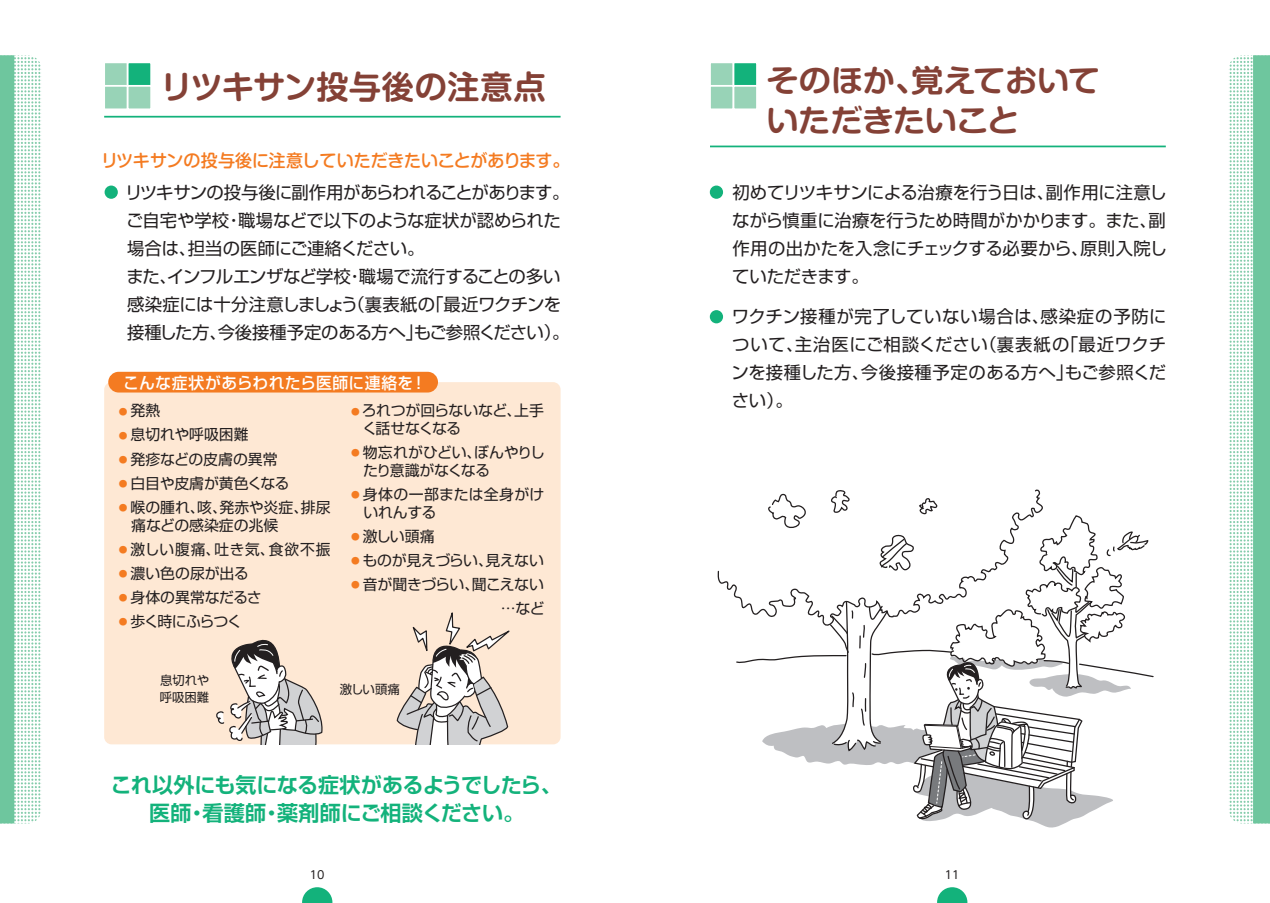
<style>
.page{position:relative;width:1270px;height:903px;background:#fff}
.page>*{position:absolute;margin:0;border:0;box-sizing:border-box;transform-origin:0 0}
.t1{font:700 32.2px "Shin M Go Pro De";letter-spacing:.01em;color:#844136}
.t2{font:700 30.62px/39.7px "Shin M Go Pro De";letter-spacing:-.015em;color:#844136;scale:1.05 1}
.t3{font:700 21px/28.5px "Shin Go Pro De";letter-spacing:-.02em;color:#13b27b;text-align:center}
.t4{font:17.32px/28px "Shin Go Pro";letter-spacing:-.015em;color:#231f20;text-align:justify}
.t5{font:500 17.32px "Shin M Go Pro";letter-spacing:-.015em;color:#f47b21}
.t6{font:500 16.1px "Shin Go Pro";letter-spacing:.02em;color:#fff}
.t7{font:14.88px/17.8px "Shin Go Pro";letter-spacing:-.01em;color:#231f20}
.t8{font:14.88px/17.8px "Shin Go Pro";letter-spacing:-.03em;color:#231f20}
.t9{font:14.88px/17.8px "Shin Go Pro";letter-spacing:.01em;color:#231f20}
.t10{font:14.88px/24.2px "Shin Go Pro";letter-spacing:-.035em;color:#231f20;text-align:right}
.t11{font:14.88px "Shin Go Pro";letter-spacing:.065em;color:#231f20}
.t12{font:14.88px "Shin Go Pro";letter-spacing:-.075em;color:#231f20}
.t13{font:12.42px/17.3px "Shin Go Pro";color:#231f20}
.t14{font:11.2px "UD Shin Go Pro";color:#231f20}
.s1{font-size:8.75px;color:#f47b21}
</style>
<div class="page">
<svg style="left:14px;top:55px;width:26px;height:768px"></svg>
<div style="left:0;top:55px;width:14px;height:768px;background:#6ec69e"></div>
<div style="left:104px;top:62px;width:24px;height:24px;background:#98d3b7"></div>
<div style="left:103px;top:61px;width:26px;height:26px;border:2px solid #fff"></div>
<div style="left:104px;top:86px;width:24px;height:23px;background:#98d3b7"></div>
<div style="left:103px;top:85px;width:26px;height:25px;border:2px solid #fff"></div>
<div style="left:128px;top:62px;width:23px;height:24px;background:#13b27b"></div>
<div style="left:127px;top:61px;width:25px;height:26px;border:2px solid #fff"></div>
<div style="left:128px;top:86px;width:23px;height:23px;background:#98d3b7"></div>
<div style="left:127px;top:85px;width:25px;height:25px;border:2px solid #fff"></div>
<hr style="left:104px;top:116px;width:457px;height:2px;background:#13b27b">
<div style="left:105px;top:186px;width:13px;height:13px;background:#13b27b;border-radius:50%"></div>
<div style="left:104px;top:382px;width:457px;height:362px;background:#fee8d4;border-radius:7px"></div>
<div style="left:109px;top:373px;width:328px;height:19px;background:#f47b21;border-radius:9px"></div>
<div style="left:108px;top:372px;width:330px;height:20px;border:2px solid #f47b21;border-radius:9px"></div>
<svg style="left:216px;top:639px;width:107px;height:105px"></svg>
<svg style="left:396px;top:612px;width:114px;height:132px"></svg>
<svg style="left:302px;top:887px;width:30px;height:16px"></svg>
<svg style="left:1230px;top:55px;width:23px;height:768px"></svg>
<div style="left:1253px;top:55px;width:17px;height:768px;background:#6ec69e"></div>
<svg style="left:717px;top:489px;width:437px;height:339px"></svg>
<div style="left:710px;top:186px;width:13px;height:13px;background:#13b27b;border-radius:50%"></div>
<div style="left:710px;top:310px;width:13px;height:13px;background:#13b27b;border-radius:50%"></div>
<div style="left:710px;top:62px;width:23px;height:24px;background:#98d3b7"></div>
<div style="left:709px;top:61px;width:25px;height:26px;border:2px solid #fff"></div>
<div style="left:710px;top:86px;width:23px;height:23px;background:#98d3b7"></div>
<div style="left:709px;top:85px;width:25px;height:25px;border:2px solid #fff"></div>
<div style="left:733px;top:62px;width:24px;height:24px;background:#13b27b"></div>
<div style="left:733px;top:61px;width:25px;height:26px;border:2px solid #fff"></div>
<div style="left:733px;top:86px;width:24px;height:23px;background:#98d3b7"></div>
<div style="left:733px;top:85px;width:25px;height:25px;border:2px solid #fff"></div>
<hr style="left:710px;top:146px;width:456px;height:1px;background:#13b27b">
<svg style="left:937px;top:887px;width:30px;height:16px"></svg>
<h1 class="t1" style="left:161px;top:61px;width:387px">リツキサン投与後の注意点</h1>
<p class="t5" style="left:101px;top:146px;width:470px">リツキサンの投与後に注意していただきたいことがあります。</p>
<p class="t4" style="left:125px;top:176px;width:446px;text-align:left">リツキサンの投与後に副作用があらわれることがあります。ご自宅や学校・職場などで以下のような症状が認められた場合は、担当の医師にご連絡ください。<br>また、インフルエンザなど学校・職場で流行することの多い感染症には十分注意しましょう（裏表紙の「最近ワクチンを接種した方、今後接種予定のある方へ」もご参照ください）。</p>
<p class="t6" style="left:124px;top:369px;width:304px">こんな症状があらわれたら医師に連絡を！</p>
<p class="t7" style="left:119px;top:400px;width:43px"><span class="s1">●</span> 発熱</p>
<p class="t7" style="left:119px;top:424px;width:131px"><span class="s1">●</span> 息切れや呼吸困難</p>
<p class="t7" style="left:119px;top:448px;width:160px"><span class="s1">●</span> 発疹などの皮膚の異常</p>
<p class="t7" style="left:119px;top:472px;width:172px"><span class="s1">●</span> 白目や皮膚が黄色くなる</p>
<p class="t7" style="left:131px;top:496px;width:201px;text-indent:-12px"><span class="s1">●</span> 喉の腫れ、咳、発赤や炎症、排尿痛などの感染症の兆候</p>
<p class="t11" style="left:119px;top:537px;width:213px"><span class="s1">●</span> 激しい腹痛、吐き気、食欲不振</p>
<p class="t7" style="left:119px;top:562px;width:131px"><span class="s1">●</span> 濃い色の尿が出る</p>
<p class="t7" style="left:119px;top:586px;width:144px"><span class="s1">●</span> 身体の異常なだるさ</p>
<p class="t12" style="left:119px;top:609px;width:125px"><span class="s1">●</span> 歩く時にふらつく</p>
<p class="t8" style="left:362px;top:400px;width:183px;text-indent:-11px"><span class="s1">●</span> ろれつが回らないなど、上手く話せなくなる</p>
<p class="t7" style="left:363px;top:442px;width:183px;text-indent:-12px"><span class="s1">●</span> 物忘れがひどい、ぼんやりしたり意識がなくなる</p>
<p class="t9" style="left:363px;top:484px;width:182px;text-indent:-12px"><span class="s1">●</span> 身体の一部または全身がけいれんする</p>
<p class="t7" style="left:351px;top:526px;width:85px"><span class="s1">●</span> 激しい頭痛</p>
<p class="t7" style="left:351px;top:550px;width:194px"><span class="s1">●</span> ものが見えづらい、見えない</p>
<p class="t10" style="left:351px;top:571px;width:195px"><span class="s1">●</span> 音が聞きづらい、聞こえない…など</p>
<p class="t13" style="left:160px;top:670px;width:51px">息切れや呼吸困難</p>
<p class="t13" style="left:340px;top:679px;width:61px">激しい頭痛</p>
<p class="t3" style="left:111px;top:768px;width:452px">これ以外にも気になる症状があるようでしたら、医師・看護師・薬剤師にご相談ください。</p>
<h2 class="t2" style="left:766px;top:57px;width:319px">そのほか、覚えておいていただきたいこと</h2>
<p class="t4" style="left:732px;top:176px;width:436px">初めてリツキサンによる治療を行う日は、副作用に注意しながら慎重に治療を行うため時間がかかります。また、副作用の出かたを入念にチェックする必要から、原則入院していただきます。</p>
<p class="t4" style="left:732px;top:301px;width:436px">ワクチン接種が完了していない場合は、感染症の予防について、主治医にご相談ください（裏表紙の「最近ワクチンを接種した方、今後接種予定のある方へ」もご参照ください）。</p>
<p class="t14" style="left:310px;top:866px;width:16px">10</p>
<p class="t14" style="left:945px;top:866px;width:16px">11</p>
</div>
